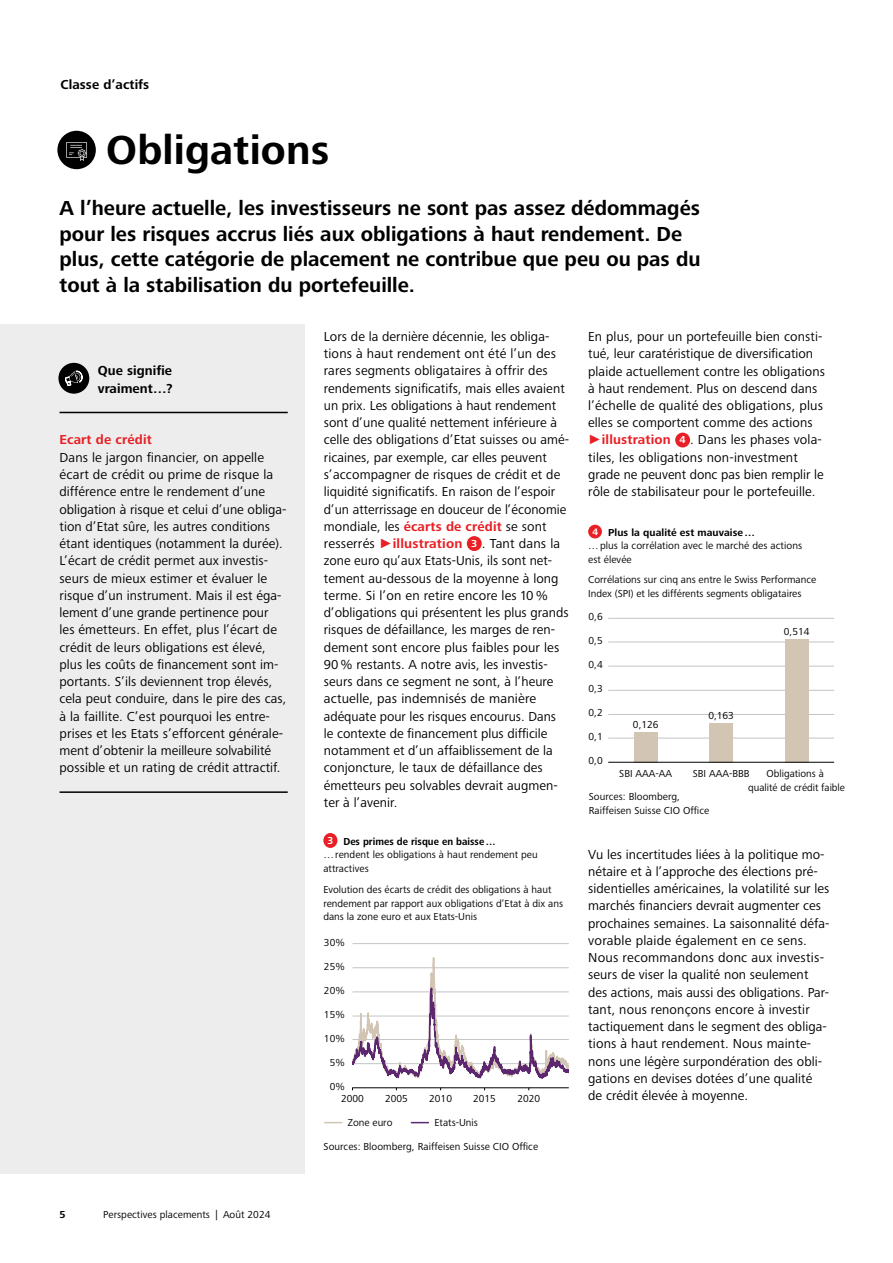
<style>
.page{position:relative;width:893px;height:1263px;background:#fff}
.page>*{position:absolute;margin:0;border:0;box-sizing:border-box;transform-origin:0 0}
.t1{font:700 42px "Frutiger Next LTW1 G";letter-spacing:.005em;color:#000}
.t2{font:700 21px/25.5px "Frutiger Next LTW1 G";color:#000}
.t3{font:13.5px/17.2px "Frutiger Next LTW1 G";letter-spacing:.005em;color:#000}
.t4{font:700 13.5px/17.2px "Frutiger Next LTW1 G";letter-spacing:.005em;color:#000}
.t5{font:700 13.5px "Frutiger Next LTW1 G";letter-spacing:.01em;color:#e82025}
.t6{font:10.5px/13.5px "Frutiger Next LTW1 G";color:#000}
.t7{font:10.5px "Frutiger Next LTW1 G";color:#020202}
.t8{font:700 10.5px "Frutiger Next LTW1 G";color:#000}
.s1{font-weight:700;color:#e82025}
.s2{font-family:"Arial";color:#e82025}
.s3{font-weight:700;font-size:10.5px;color:#fff}
.s4{font-weight:700;font-size:9.75px;color:#fff}
.s5{font-weight:700}
.s6{font-weight:700;color:#fff}
</style>
<div class="page">
<div style="left:57px;top:131px;width:39px;height:38px;background:#000;border-radius:50%"></div>
<svg style="left:66px;top:142px;width:21px;height:19px"></svg>
<div style="left:0;top:324px;width:305px;height:850px;background:#ededed"></div>
<div style="left:58px;top:363px;width:31px;height:31px;background:#000;border-radius:50%"></div>
<svg style="left:65px;top:371px;width:17px;height:15px"></svg>
<hr style="left:60px;top:412px;width:228px;height:1px;background:#000">
<div style="left:467px;top:536px;width:15px;height:15px;background:#e82025;border-radius:50%"></div>
<div style="left:675px;top:433px;width:15px;height:14px;background:#e82025;border-radius:50%"></div>
<hr style="left:60px;top:791px;width:228px;height:2px;background:#000">
<div style="left:588px;top:525px;width:14px;height:13px;background:#e82025;border-radius:50%"></div>
<hr style="left:608px;top:738px;width:226px;height:1px;background:#c3c4c6">
<hr style="left:608px;top:714px;width:226px;height:1px;background:#c3c4c6">
<hr style="left:608px;top:690px;width:226px;height:1px;background:#c3c4c6">
<hr style="left:608px;top:666px;width:226px;height:1px;background:#c3c4c6">
<hr style="left:608px;top:642px;width:226px;height:1px;background:#c3c4c6">
<hr style="left:608px;top:618px;width:226px;height:1px;background:#c3c4c6">
<div style="left:709px;top:723px;width:24px;height:39px;background:#d2c5b4"></div>
<div style="left:785px;top:639px;width:23px;height:123px;background:#d2c5b4"></div>
<div style="left:634px;top:732px;width:23px;height:30px;background:#d2c5b4"></div>
<hr style="left:608px;top:762px;width:226px;height:1px;background:#000">
<div style="left:323px;top:833px;width:14px;height:15px;background:#e82025;border-radius:50%"></div>
<svg style="left:325px;top:1122px;width:17px;height:1px"></svg>
<svg style="left:411px;top:1122px;width:17px;height:1px"></svg>
<hr style="left:352px;top:943px;width:217px;height:1px;background:#c3c4c6">
<svg style="left:352px;top:957px;width:217px;height:133px"></svg>
<p class="t4" style="left:61px;top:77px;width:90px">Classe d’actifs</p>
<h1 class="t1" style="left:106px;top:126px;width:225px">Obligations</h1>
<p class="t2" style="left:60px;top:196px;width:642px">A l’heure actuelle, les investisseurs ne sont pas assez dédommagés pour les risques accrus liés aux obligations à haut rendement. De plus, cette catégorie de placement ne contribue que peu ou pas du tout à la stabilisation du portefeuille.</p>
<p class="t4" style="left:98px;top:363px;width:76px">Que signifie vraiment…?</p>
<p class="t5" style="left:60px;top:432px;width:94px">Ecart de crédit</p>
<p class="t3" style="left:60px;top:449px;width:228px">Dans le jargon financier, on appelle écart de crédit ou prime de risque la différence entre le rendement d’une obligation à risque et celui d’une obliga--- tion d’Etat sûre, les autres conditions étant identiques (notamment la durée).<br>L’écart de crédit permet aux investis&shy;seurs de mieux estimer et évaluer le risque d’un instrument. Mais il est éga&shy;lement d’une grande pertinence pour les émetteurs. En effet, plus l’écart de crédit de leurs obligations est élevé, plus les coûts de financement sont im&shy;portants. S’ils deviennent trop élevés, cela peut conduire, dans le pire des cas, à la faillite. C’est pourquoi les entre&shy;prises et les Etats s’efforcent générale&shy;ment d’obtenir la meilleure solvabilité possible et un rating de crédit attractif.</p>
<p class="t8" style="left:60px;top:1209px;width:8px">5</p>
<p class="t6" style="left:103px;top:1208px;width:169px">Perspectives placements | Août 2024</p>
<p class="t3" style="left:324px;top:328px;width:247px">Lors de la dernière décennie, les obliga&shy;tions à haut rendement ont été l’un des rares segments obligataires à offrir des rendements significatifs, mais elles avaient un prix. Les obligations à haut rendement sont d’une qualité nettement inférieure à celle des obligations d’Etat suisses ou amé&shy;ricaines, par exemple, car elles peuvent s’accompagner de risques de crédit et de liquidité significatifs. En raison de l’espoir d’un atterrissage en douceur de l’économie mondiale, les <span class="s1">écarts de crédit</span> se sont resserrés <span class="s2">►</span><span class="s1">illustration</span> <span class="s3">3</span> . Tant dans la zone euro qu’aux Etats-Unis, ils sont net&shy;tement au-dessous de la moyenne à long terme. Si l’on en retire encore les 10% d’obligations qui présentent les plus grands risques de défaillance, les marges de ren&shy;dement sont encore plus faibles pour les 90% restants. A notre avis, les investis&shy;seurs dans ce segment ne sont, à l’heure actuelle, pas indemnisés de manière adéquate pour les risques encourus. Dans<br>le contexte de financement plus difficile notamment et d’un affaiblissement de la conjoncture, le taux de défaillance des émetteurs peu solvables devrait augmen&shy;ter à l’avenir.</p>
<p class="t3" style="left:588px;top:328px;width:238px">En plus, pour un portefeuille bien consti&shy;tué, leur caratéristique de diversification plaide actuellement contre les obligations à haut rendement. Plus on descend dans l’échelle de qualité des obligations, plus elles se comportent comme des actions <span class="s2">►</span><span class="s1">illustration</span> <span class="s3">4</span> . Dans les phases vola&shy;tiles, les obligations non-investment grade ne peuvent donc pas bien remplir le rôle de stabilisateur pour le portefeuille.</p>
<p class="t6" style="left:588px;top:526px;width:216px;text-indent:4px"><span class="s4">4</span> <span class="s5">Plus la qualité est mauvaise…<br></span>…plus la corrélation avec le marché des actions est élevée</p>
<p class="t6" style="left:588px;top:573px;width:230px">Corrélations sur cinq ans entre le Swiss Performance<br>Index (SPI) et les différents segments obligataires</p>
<p class="t6" style="left:784px;top:625px;width:27px">0,514</p>
<p class="t7" style="left:588px;top:611px;width:16px">0,6</p>
<p class="t7" style="left:588px;top:635px;width:16px">0,5</p>
<p class="t7" style="left:588px;top:658px;width:16px">0,4</p>
<p class="t7" style="left:588px;top:683px;width:16px">0,3</p>
<p class="t7" style="left:588px;top:707px;width:16px">0,2</p>
<p class="t6" style="left:708px;top:709px;width:27px">0,163</p>
<p class="t6" style="left:633px;top:718px;width:27px">0,126</p>
<p class="t7" style="left:588px;top:731px;width:16px">0,1</p>
<p class="t7" style="left:588px;top:755px;width:16px">0,0</p>
<p class="t6" style="left:748px;top:767px;width:98px;text-align:center">Obligations à<br>qualité de crédit faible</p>
<p class="t6" style="left:619px;top:767px;width:54px">SBI AAA-AA</p>
<p class="t6" style="left:693px;top:767px;width:58px">SBI AAA-BBB</p>
<p class="t6" style="left:589px;top:790px;width:122px">Sources: Bloomberg,<br>Raiffeisen Suisse CIO Office</p>
<p class="t6" style="left:323px;top:835px;width:216px;text-indent:4px"><span class="s6">3</span> <span class="s5">Des primes de risque en baisse… </span>…rendent les obligations à haut rendement peu attractives</p>
<p class="t6" style="left:323px;top:883px;width:241px">Evolution des écarts de crédit des obligations à haut rendement par rapport aux obligations d’Etat à dix ans dans la zone euro et aux Etats-Unis</p>
<p class="t7" style="left:324px;top:936px;width:22px">30%</p>
<p class="t7" style="left:324px;top:960px;width:22px">25%</p>
<p class="t7" style="left:324px;top:984px;width:22px">20%</p>
<p class="t7" style="left:324px;top:1009px;width:22px">15%</p>
<p class="t7" style="left:324px;top:1032px;width:22px">10%</p>
<p class="t7" style="left:330px;top:1056px;width:17px">5%</p>
<p class="t7" style="left:330px;top:1080px;width:17px">0%</p>
<p class="t6" style="left:341px;top:1092px;width:24px">2000</p>
<p class="t6" style="left:385px;top:1092px;width:24px">2005</p>
<p class="t6" style="left:429px;top:1092px;width:24px">2010</p>
<p class="t6" style="left:473px;top:1092px;width:24px">2015</p>
<p class="t6" style="left:517px;top:1092px;width:24px">2020</p>
<p class="t6" style="left:324px;top:1140px;width:216px">Sources: Bloomberg, Raiffeisen Suisse CIO Office</p>
<p class="t7" style="left:348px;top:1116px;width:46px">Zone euro</p>
<p class="t7" style="left:434px;top:1116px;width:45px">Etats-Unis</p>
<p class="t3" style="left:588px;top:846px;width:243px">Vu les incertitudes liées à la politique mo&shy;nétaire et à l’approche des élections pré&shy;sidentielles américaines, la volatilité sur les marchés financiers devrait augmenter ces prochaines semaines. La saisonnalité défa&shy;vorable plaide également en ce sens.<br>Nous recommandons donc aux investis&shy;seurs de viser la qualité non seulement des actions, mais aussi des obligations. Par-- tant, nous renonçons encore à investir tactiquement dans le segment des obliga&shy;tions à haut rendement. Nous mainte-- nons une légère surpondération des obli&shy;gations en devises dotées d’une qualité de crédit élevée à moyenne.</p>
</div>
